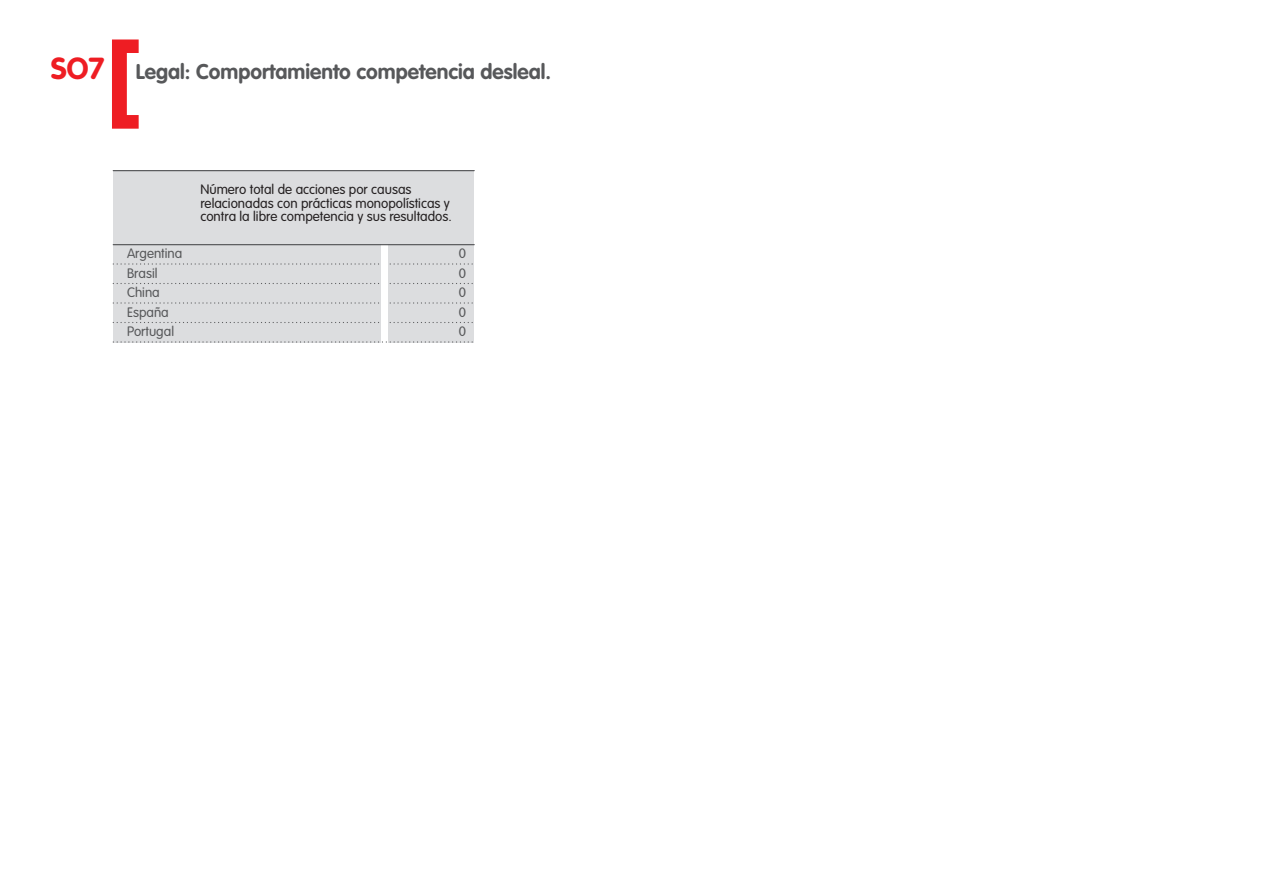
<style>
.page{position:relative;width:1263px;height:893px;background:#fff}
.page>*{position:absolute;margin:0;border:0;box-sizing:border-box;transform-origin:0 0}
.t1{font:700 21px "VAG Rounded LT";color:#57585a}
.t2{font:300 13.5px/13.5px "VAG Rounded LT";color:#231f20}
.t3{font:300 13.5px/19.5px "VAG Rounded LT";color:#57585a}
.s1{font-size:30px;color:#ee1d23}
</style>
<div class="page">
<svg style="left:112px;top:39px;width:27px;height:90px"></svg>
<div style="left:113px;top:171px;width:361px;height:171px;background:#dcdddf"></div>
<svg style="left:113px;top:263px;width:360px;height:2px"></svg>
<svg style="left:113px;top:283px;width:360px;height:1px"></svg>
<svg style="left:113px;top:302px;width:360px;height:2px"></svg>
<svg style="left:113px;top:322px;width:360px;height:1px"></svg>
<hr style="left:113px;top:170px;width:361px;height:1px;background:#57585a">
<div style="left:382px;top:244px;width:6px;height:143px;background:#fff"></div>
<hr style="left:113px;top:244px;width:361px;height:1px;background:#57585a">
<svg style="left:113px;top:341px;width:361px;height:2px"></svg>
<h1 class="t1" style="left:51px;top:59px;width:502px"><span class="s1">SO7</span> Legal: Comportamiento competencia desleal.</h1>
<p class="t2" style="left:200px;top:183px;width:253px">Número total de acciones por causas relacionadas con prácticas monopolísticas y contra la libre competencia y sus resultados.</p>
<p class="t3" style="left:127px;top:244px;width:57px">Argentina<br>Brasil<br>China<br>España<br>Portugal</p>
<p class="t3" style="left:459px;top:244px;width:9px;text-align:justify">0<br>0<br>0<br>0<br>0</p>
</div>
